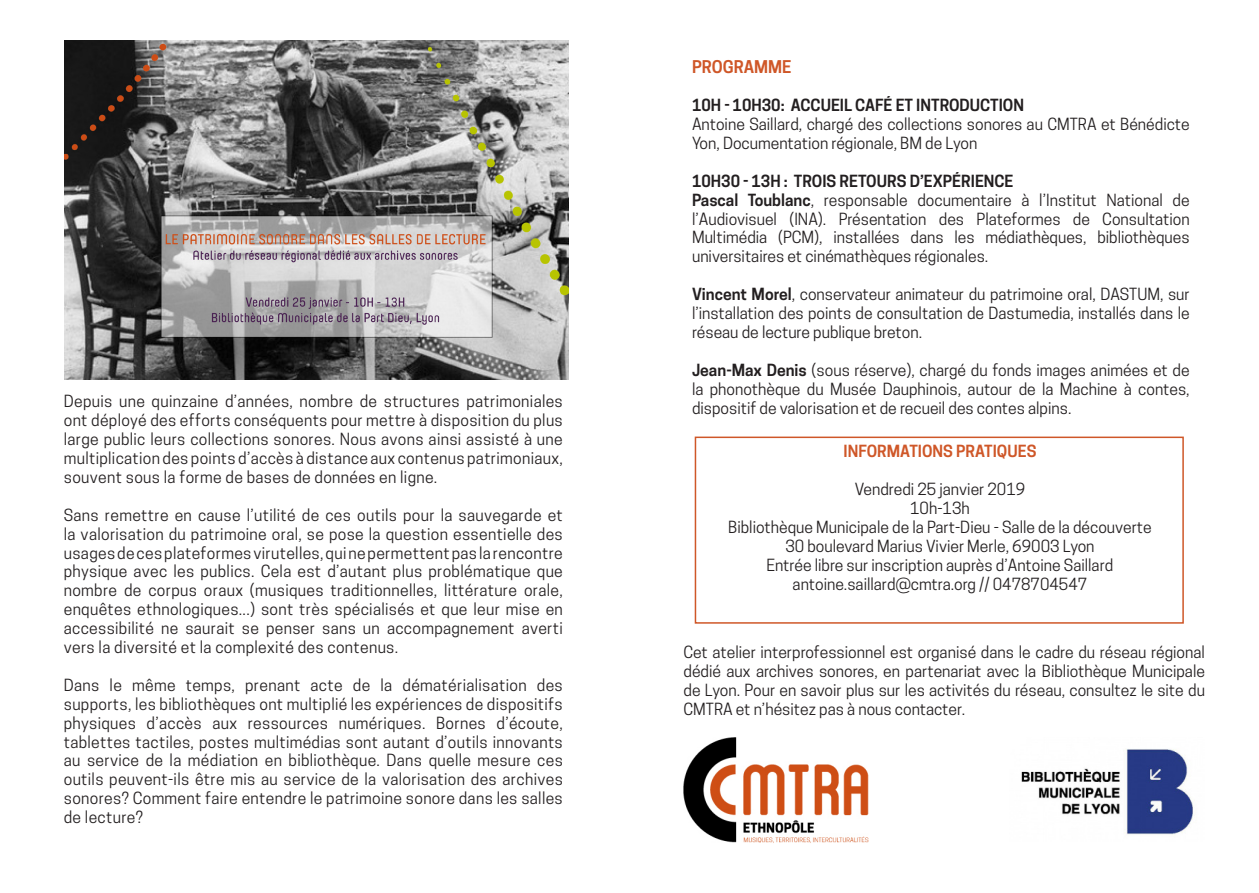
<style>
.page{position:relative;width:1259px;height:893px;background:#fff}
.page>*{position:absolute;margin:0;border:0;box-sizing:border-box;transform-origin:0 0}
.t1{font:600 16.5px "Cooper Hewitt";color:#cf5728}
.t2{font:15.75px/18.9px "Cooper Hewitt";color:#231f20;text-align:justify}
.t3{font:600 15.75px "Cooper Hewitt";color:#231f20}
.t4{font:600 15.75px "Cooper Hewitt";color:#cf5728}
.s1{font-weight:600}
</style>
<div class="page">
<img style="left:64px;top:40px;width:504px;height:340px">
<div style="left:694px;top:437px;width:489px;height:187px;border:2px solid #cf5728"></div>
<img style="left:683px;top:737px;width:185px;height:106px">
<img style="left:1021px;top:749px;width:174px;height:86px">
<p class="t2" style="left:64px;top:392px;width:500px">Depuis une quinzaine d’années, nombre de structures patrimoniales ont déployé des efforts conséquents pour mettre à disposition du plus large public leurs collections sonores. Nous avons ainsi assisté à une multiplication des points d’accès à distance aux contenus patrimoniaux, souvent sous la forme de bases de données en ligne.</p>
<p class="t2" style="left:64px;top:505px;width:500px">Sans remettre en cause l’utilité de ces outils pour la sauvegarde et la valorisation du patrimoine oral, se pose la question essentielle des usages de ces plateformes virutelles, qui ne permettent pas la rencontre physique avec les publics. Cela est d’autant plus problématique que nombre de corpus oraux (musiques traditionnelles, littérature orale, enquêtes ethnologiques...) sont très spécialisés et que leur mise en accessibilité ne saurait se penser sans un accompagnement averti vers la diversité et la complexité des contenus.</p>
<p class="t2" style="left:64px;top:675px;width:500px">Dans le même temps, prenant acte de la dématérialisation des supports, les bibliothèques ont multiplié les expériences de dispositifs physiques d’accès aux ressources numériques. Bornes d’écoute, tablettes tactiles, postes multimédias sont autant d’outils innovants au service de la médiation en bibliothèque. Dans quelle mesure ces outils peuvent-ils être mis au service de la valorisation des archives sonores? Comment faire entendre le patrimoine sonore dans les salles de lecture?</p>
<p class="t1" style="left:692px;top:57px;width:101px">PROGRAMME</p>
<p class="t3" style="left:692px;top:96px;width:333px">10H - 10H30: ACCUEIL CAFÉ ET INTRODUCTION</p>
<p class="t2" style="left:692px;top:115px;width:499px">Antoine Saillard, chargé des collections sonores au CMTRA et Bénédicte<br>Yon, Documentation régionale, BM de Lyon</p>
<p class="t2" style="left:692px;top:171px;width:499px;text-align:left"><span class="s1">10H30 - 13H : TROIS RETOURS D’EXPÉRIENCE<br>Pascal Toublanc</span>, responsable documentaire à l’Institut National de l’Audiovisuel (INA). Présentation des Plateformes de Consultation Multimédia (PCM), installées dans les médiathèques, bibliothèques universitaires et cinémathèques régionales.</p>
<p class="t2" style="left:692px;top:285px;width:499px"><span class="s1">Vincent Morel</span>, conservateur animateur du patrimoine oral, DASTUM, sur l’installation des points de consultation de Dastumedia, installés dans le réseau de lecture publique breton.</p>
<p class="t2" style="left:692px;top:360px;width:499px"><span class="s1">Jean-Max Denis</span> (sous réserve), chargé du fonds images animées et de la phonothèque du Musée Dauphinois, autour de la Machine à contes, dispositif de valorisation et de recueil des contes alpins.</p>
<p class="t4" style="left:843px;top:442px;width:194px">INFORMATIONS PRATIQUES</p>
<p class="t2" style="left:728px;top:480px;width:425px;text-align:center">Vendredi 25 janvier 2019<br>10h-13h<br>Bibliothèque Municipale de la Part-Dieu - Salle de la découverte 30 boulevard Marius Vivier Merle, 69003 Lyon<br>Entrée libre sur inscription auprès d’Antoine Saillard antoine.saillard@cmtra.org // 0478704547</p>
<p class="t2" style="left:683px;top:643px;width:523px">Cet atelier interprofessionnel est organisé dans le cadre du réseau régional dédié aux archives sonores, en partenariat avec la Bibliothèque Municipale de Lyon. Pour en savoir plus sur les activités du réseau, consultez le site du CMTRA et n’hésitez pas à nous contacter.</p>
</div>
